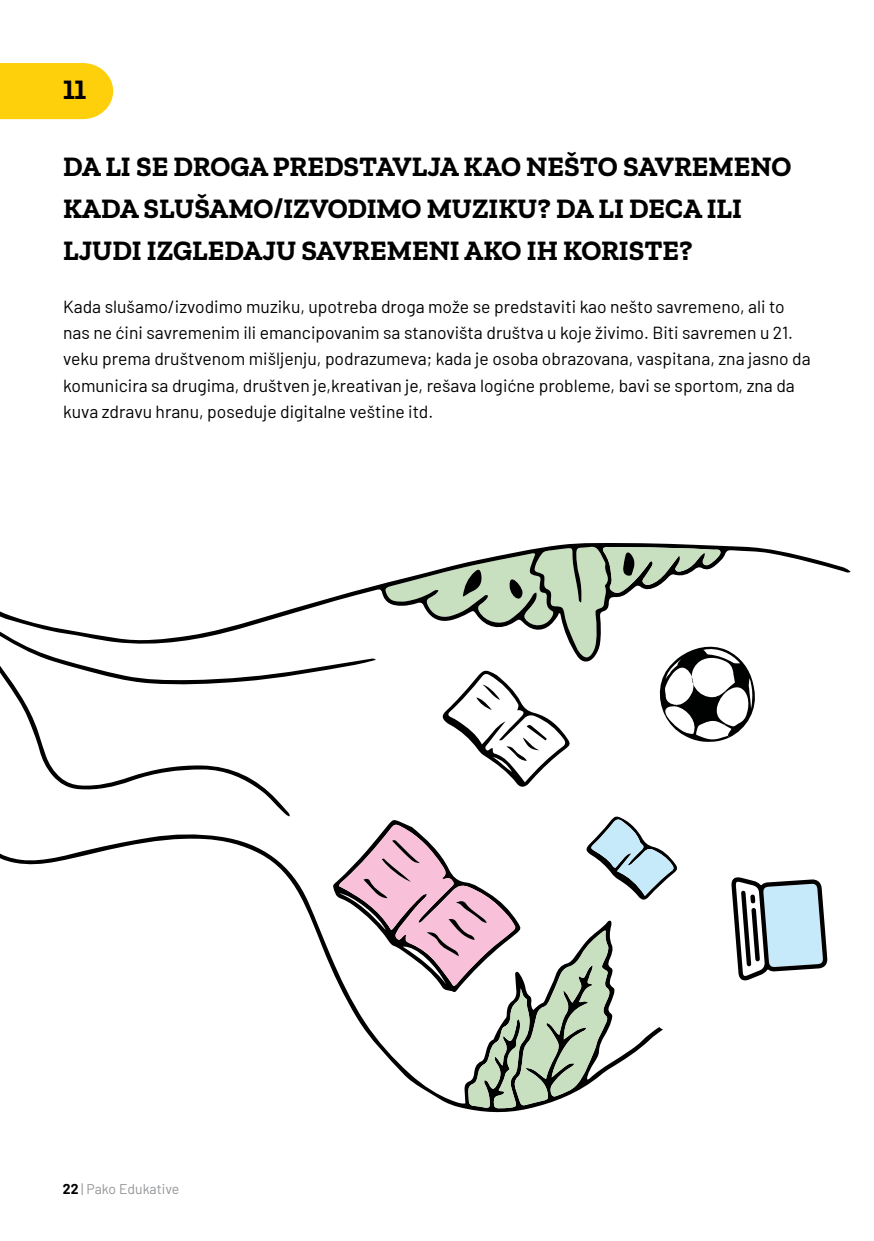
<style>
.page{position:relative;width:874px;height:1241px;background:#fff}
.page>*{position:absolute;margin:0;border:0;box-sizing:border-box;transform-origin:0 0}
.t1{font:700 28px/42px "Zilla Slab";color:#000}
.t2{font:17.5px/26.2px "Barlow";color:#000}
.t3{font:14px "Barlow";color:#939598}
.s1{font-weight:700;color:#000}
</style>
<div class="page">
<div style="left:0;top:63px;width:113px;height:56px;background:#fecf0b"></div>
<svg style="left:731px;top:877px;width:96px;height:104px"></svg>
<svg style="left:0;top:816px;width:531px;height:297px"></svg>
<svg style="left:0;top:543px;width:850px;height:82px"></svg>
<svg style="left:332px;top:816px;width:345px;height:292px"></svg>
<svg style="left:384px;top:545px;width:373px;height:242px"></svg>
<svg style="left:8px;top:685px;width:282px;height:131px"></svg>
<svg style="left:0;top:625px;width:376px;height:60px"></svg>
<h1 class="t1" style="left:63px;top:69px;width:25px">11</h1>
<h1 class="t1" style="left:63px;top:146px;width:729px">DA LI SE DROGA PREDSTAVLJA KAO NEŠTO SAVREMENO<br>KADA SLUŠAMO/IZVODIMO MUZIKU? DA LI DECA ILI<br>LJUDI IZGLEDAJU SAVREMENI AKO IH KORISTE?</h1>
<p class="t2" style="left:63px;top:292px;width:748px">Kada slušamo/izvodimo muziku, upotreba droga može se predstaviti kao nešto savremeno, ali to nas ne ćini savremenim ili emancipovanim sa stanovišta društva u koje živimo. Biti savremen u 21. veku prema društvenom mišljenju, podrazumeva; kada je osoba obrazovana, vaspitana, zna jasno da komunicira sa drugima, društven je,kreativan je, rešava logićne probleme, bavi se sportom, zna da kuva zdravu hranu, poseduje digitalne veštine itd.</p>
<p class="t3" style="left:63px;top:1178px;width:118px"><span class="s1">22</span> | Pako Edukative</p>
</div>
